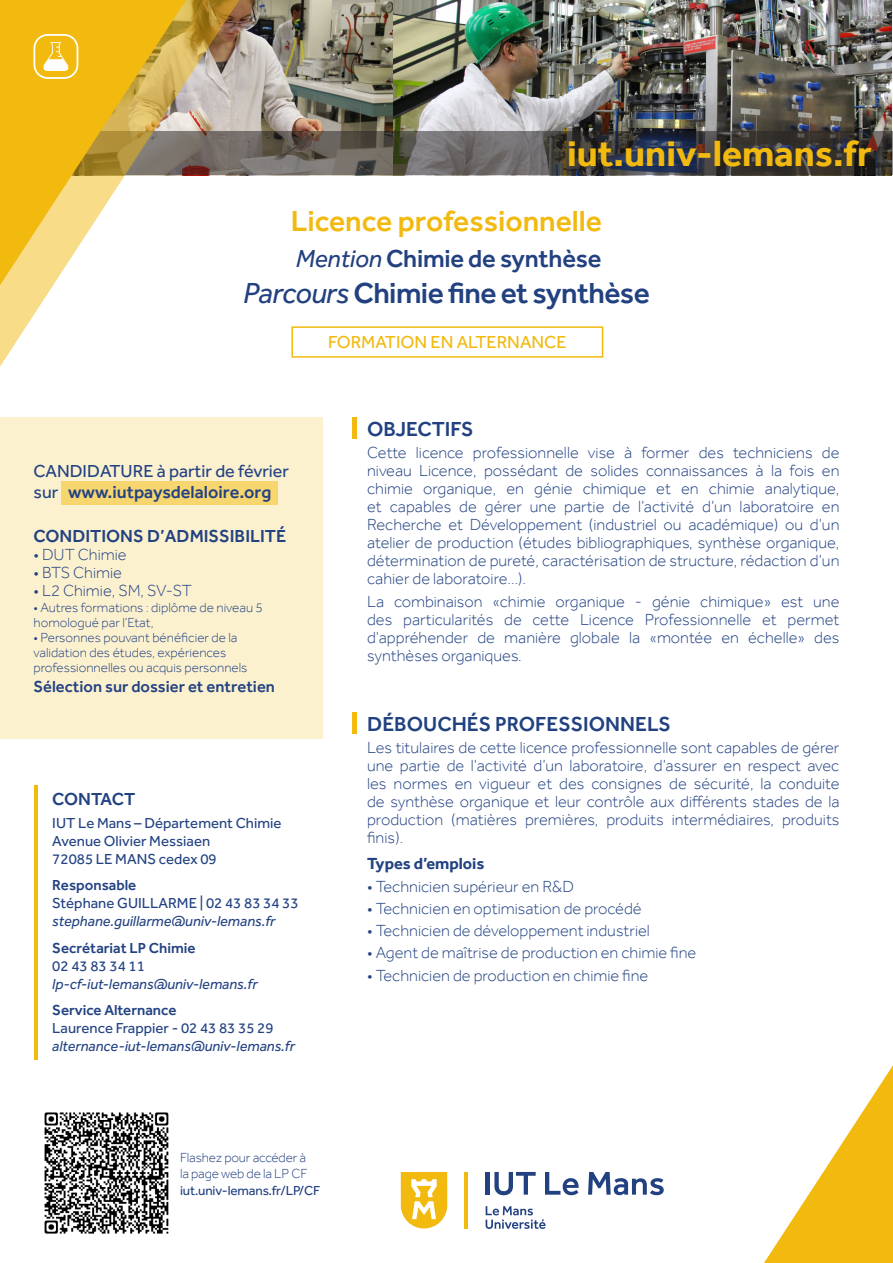
<style>
.page{position:relative;width:893px;height:1263px;background:#fff}
.page>*{position:absolute;margin:0;border:0;box-sizing:border-box;transform-origin:0 0}
.t1{font:700 37.5px "Effra";color:#f2b90f}
.t2{font:500 30px "Effra";letter-spacing:-.02em;color:#224181}
.t3{font:500 30px "Effra";color:#f2b90f}
.t4{font:500 25.5px "Effra";letter-spacing:-.01em;color:#224181}
.t5{font:500 21px "Effra";color:#224181}
.t6{font:500 18px "Effra";color:#224282}
.t7{font:18px "Effra";color:#224282}
.t8{font:18px "Effra";color:#f2b90f}
.t9{font:300 16.5px/18px "Effra";color:#224282;text-align:justify}
.t10{font:500 16.5px "Effra";color:#224282}
.t11{font:700 16.5px "Effra";color:#224282}
.t12{font:15px "Effra";color:#224282}
.t13{font:italic 15px "Effra";color:#224282}
.t14{font:500 15px "Effra";color:#224282}
.t15{font:300 13.5px/15px "Effra";color:#224282}
.t16{font:300 13.5px "Effra";letter-spacing:-.01em;color:#224181}
.t17{font:13.5px "Effra";letter-spacing:-.01em;color:#224181}
.s1{font-weight:400;font-style:italic}
.s2{font-weight:400}
</style>
<div class="page">
<img style="left:281px;top:0;width:610px;height:131px">
<div style="left:0;top:417px;width:323px;height:322px;background:#fcf1cf"></div>
<div style="left:62px;top:481px;width:216px;height:24px;background:#f7d56f"></div>
<svg style="left:764px;top:1065px;width:129px;height:198px"></svg>
<hr style="left:486px;top:1172px;width:4px;height:23px;background:#224181">
<svg style="left:494px;top:1172px;width:42px;height:23px"></svg>
<svg style="left:545px;top:1172px;width:34px;height:23px"></svg>
<svg style="left:588px;top:1172px;width:76px;height:23px"></svg>
<hr style="left:464px;top:1172px;width:3px;height:56px;background:#f2b90f">
<svg style="left:401px;top:1172px;width:46px;height:56px"></svg>
<svg style="left:486px;top:1206px;width:59px;height:23px"></svg>
<hr style="left:352px;top:417px;width:4px;height:22px;background:#f2b90f">
<hr style="left:34px;top:785px;width:3px;height:274px;background:#f2b90f">
<svg style="left:281px;top:131px;width:612px;height:44px"></svg>
<svg style="left:0;top:0;width:281px;height:367px"></svg>
<svg style="left:0;top:0;width:186px;height:285px;fill:#f2b916"></svg>
<hr style="left:352px;top:712px;width:4px;height:21px;background:#f2b90f">
<div style="left:291px;top:326px;width:312px;height:32px;border:2px solid #f2b90f"></div>
<img style="left:44px;top:1112px;width:125px;height:122px">
<div style="left:33px;top:34px;width:45px;height:45px;border:2px solid #fff;border-radius:13px"></div>
<svg style="left:43px;top:42px;width:26px;height:29px"></svg>
<p class="t1" style="left:567px;top:131px;width:306px">iut.univ-lemans.fr</p>
<p class="t3" style="left:291px;top:203px;width:313px">Licence professionnelle</p>
<p class="t4" style="left:296px;top:243px;width:307px"><span class="s1">Mention</span> Chimie de synthèse</p>
<p class="t2" style="left:243px;top:275px;width:408px"><span class="s1">Parcours</span> Chimie fine et synthèse</p>
<p class="t8" style="left:328px;top:331px;width:240px">FORMATION EN ALTERNANCE</p>
<p class="t7" style="left:34px;top:460px;width:257px">CANDIDATURE à partir de février</p>
<p class="t6" style="left:34px;top:482px;width:239px"><span class="s2">sur</span> www.iutpaysdelaloire.org</p>
<p class="t6" style="left:34px;top:525px;width:254px">CONDITIONS D’ADMISSIBILITÉ</p>
<p class="t9" style="left:34px;top:545px;width:95px">• DUT Chimie</p>
<p class="t9" style="left:34px;top:563px;width:90px">• BTS Chimie</p>
<p class="t9" style="left:34px;top:581px;width:160px">• L2 Chimie, SM, SV-ST</p>
<p class="t15" style="left:34px;top:600px;width:231px">• Autres formations : diplôme de niveau 5 homologué par l’Etat,</p>
<p class="t15" style="left:34px;top:630px;width:215px">• Personnes pouvant bénéficier de la validation des études, expériences professionnelles ou acquis personnels</p>
<p class="t10" style="left:34px;top:676px;width:243px">Sélection sur dossier et entretien</p>
<p class="t6" style="left:52px;top:788px;width:84px">CONTACT</p>
<p class="t12" style="left:52px;top:814px;width:231px">IUT Le Mans – Département Chimie</p>
<p class="t12" style="left:52px;top:832px;width:159px">Avenue Olivier Messiaen</p>
<p class="t12" style="left:52px;top:850px;width:166px">72085 LE MANS cedex 09</p>
<p class="t14" style="left:52px;top:876px;width:85px">Responsable</p>
<p class="t12" style="left:52px;top:894px;width:248px">Stéphane GUILLARME | 02 43 83 34 33</p>
<p class="t13" style="left:52px;top:912px;width:225px">stephane.guillarme@univ-lemans.fr</p>
<p class="t14" style="left:52px;top:938px;width:145px">Secrétariat LP Chimie</p>
<p class="t12" style="left:52px;top:957px;width:94px">02 43 83 34 11</p>
<p class="t13" style="left:52px;top:975px;width:207px">lp-cf-iut-lemans@univ-lemans.fr</p>
<p class="t14" style="left:52px;top:1001px;width:126px">Service Alternance</p>
<p class="t12" style="left:52px;top:1019px;width:223px">Laurence Frappier - 02 43 83 35 29</p>
<p class="t13" style="left:52px;top:1037px;width:244px">alternance-iut-lemans@univ-lemans.fr</p>
<p class="t16" style="left:180px;top:1149px;width:128px">Flashez pour accéder à</p>
<p class="t16" style="left:180px;top:1165px;width:129px">la page web de la LP CF</p>
<p class="t17" style="left:180px;top:1182px;width:142px">iut.univ-lemans.fr/LP/CF</p>
<p class="t5" style="left:367px;top:416px;width:108px">OBJECTIFS</p>
<p class="t9" style="left:367px;top:444px;width:474px">Cette licence professionnelle vise à former des techniciens de niveau Licence, possédant de solides connaissances à la fois en chimie organique, en génie chimique et en chimie analytique, et capables de gérer une partie de l’activité d’un laboratoire en Recherche et Développement (industriel ou académique) ou d’un atelier de production (études bibliographiques, synthèse organique, détermination de pureté, caractérisation de structure, rédaction d’un cahier de laboratoire…).</p>
<p class="t9" style="left:367px;top:592px;width:474px">La combinaison «chimie organique - génie chimique» est une des particularités de cette Licence Professionnelle et permet d’appréhender de manière globale la «montée en échelle» des synthèses organiques.</p>
<p class="t5" style="left:367px;top:711px;width:305px">DÉBOUCHÉS PROFESSIONNELS</p>
<p class="t9" style="left:367px;top:738px;width:474px">Les titulaires de cette licence professionnelle sont capables de gérer une partie de l’activité d’un laboratoire, d’assurer en respect avec les normes en vigueur et des consignes de sécurité, la conduite de synthèse organique et leur contrôle aux différents stades de la production (matières premières, produits intermédiaires, produits finis).</p>
<p class="t11" style="left:367px;top:854px;width:119px">Types d’emplois</p>
<p class="t9" style="left:367px;top:877px;width:208px">• Technicien supérieur en R&amp;D</p>
<p class="t9" style="left:367px;top:899px;width:276px">• Technicien en optimisation de procédé</p>
<p class="t9" style="left:367px;top:921px;width:284px">• Technicien de développement industriel</p>
<p class="t9" style="left:367px;top:944px;width:331px">• Agent de maîtrise de production en chimie fine</p>
<p class="t9" style="left:367px;top:966px;width:283px">• Technicien de production en chimie fine</p>
</div>
